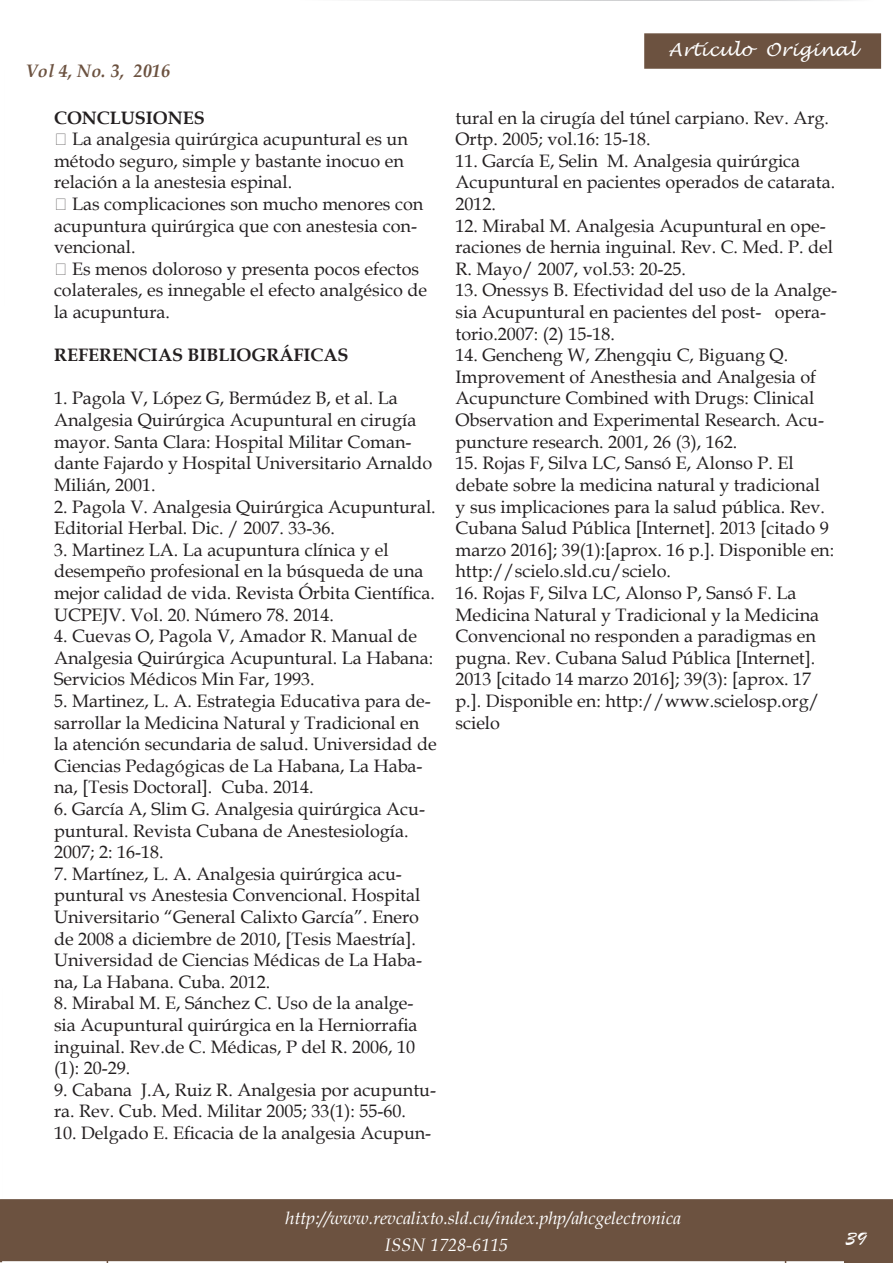
<style>
.page{position:relative;width:893px;height:1263px;background:#fff}
.page>*{position:absolute;margin:0;border:0;box-sizing:border-box;transform-origin:0 0}
.t1{font:21px "Brush Script";color:#fff}
.t2{font:18px/21.6px "Book Antiqua";color:#231f20}
.t3{font:italic 18px/27px "Book Antiqua";letter-spacing:-.005em;color:#fff}
.t4{font:700 18px "Book Antiqua";color:#231f20}
.t5{font:italic 18px "Lucida Handwriting";letter-spacing:.01em;color:#fff}
.t6{font:italic 700 18px "Book Antiqua";letter-spacing:.01em;color:#6c5240}
</style>
<div class="page">
<div style="left:0;top:1199px;width:893px;height:62px;background:#6c5240;border:2px solid #6c5240"></div>
<svg style="left:107px;top:1258px;width:679px;height:5px"></svg>
<svg style="left:0;top:1199px;width:7px;height:63px"></svg>
<div style="left:644px;top:33px;width:237px;height:36px;background:#6c5240;border:2px solid #6c5240"></div>
<svg style="left:844px;top:1230px;width:49px;height:33px"></svg>
<p class="t6" style="left:26px;top:58px;width:146px">Vol 4, No. 3, 2016</p>
<p class="t4" style="left:54px;top:105px;width:152px">CONCLUSIONES</p>
<p class="t2" style="left:54px;top:128px;width:355px;text-indent:18px">La analgesia quirúrgica acupuntural es un método seguro, simple y bastante inocuo en relación a la anestesia espinal.</p>
<p class="t2" style="left:54px;top:193px;width:371px;text-indent:18px">Las complicaciones son mucho menores con acupuntura quirúrgica que con anestesia con&shy;vencional.</p>
<p class="t2" style="left:54px;top:258px;width:374px;text-indent:18px">Es menos doloroso y presenta pocos efectos colaterales, es innegable el efecto analgésico de la acupuntura.</p>
<p class="t4" style="left:54px;top:343px;width:296px">REFERENCIAS BIBLIOGRÁFICAS</p>
<p class="t2" style="left:54px;top:387px;width:380px">1. Pagola V, López G, Bermúdez B, et al. La Analgesia Quirúrgica Acupuntural en cirugía mayor. Santa Clara: Hospital Militar Coman&shy;dante Fajardo y Hospital Universitario Arnaldo Milián, 2001.</p>
<p class="t2" style="left:54px;top:495px;width:383px">2. Pagola V. Analgesia Quirúrgica Acupuntural.<br>Editorial Herbal. Dic. / 2007. 33-36.</p>
<p class="t2" style="left:54px;top:538px;width:383px">3. Martinez LA. La acupuntura clínica y el desempeño profesional en la búsqueda de una mejor calidad de vida. Revista Órbita Científica.<br>UCPEJV. Vol. 20. Número 78. 2014.</p>
<p class="t2" style="left:54px;top:625px;width:381px">4. Cuevas O, Pagola V, Amador R. Manual de<br>Analgesia Quirúrgica Acupuntural. La Habana:<br>Servicios Médicos Min Far, 1993.</p>
<p class="t2" style="left:54px;top:690px;width:384px">5. Martinez, L. A. Estrategia Educativa para de&shy;sarrollar la Medicina Natural y Tradicional en la atención secundaria de salud. Universidad de Ciencias Pedagógicas de La Habana, La Haba&shy;na, [Tesis Doctoral]. Cuba. 2014.</p>
<p class="t2" style="left:54px;top:798px;width:373px">6. García A, Slim G. Analgesia quirúrgica Acu&shy;puntural. Revista Cubana de Anestesiología.<br>2007; 2: 16-18.</p>
<p class="t2" style="left:54px;top:862px;width:370px">7. Martínez, L. A. Analgesia quirúrgica acu&shy;puntural vs Anestesia Convencional. Hospital Universitario “General Calixto García”. Enero de 2008 a diciembre de 2010, [Tesis Maestría].<br>Universidad de Ciencias Médicas de La Haba&shy;na, La Habana. Cuba. 2012.</p>
<p class="t2" style="left:54px;top:992px;width:365px">8. Mirabal M. E, Sánchez C. Uso de la analge&shy;sia Acupuntural quirúrgica en la Herniorrafia inguinal. Rev.de C. Médicas, P del R. 2006, 10 (1): 20-29.</p>
<p class="t2" style="left:54px;top:1078px;width:384px">9. Cabana J.A, Ruiz R. Analgesia por acupuntu&shy;ra. Rev. Cub. Med. Militar 2005; 33(1): 55-60.</p>
<p class="t2" style="left:54px;top:1122px;width:379px">10. Delgado E. Eficacia de la analgesia Acupun-</p>
<p class="t5" style="left:668px;top:38px;width:189px">Artículo Original</p>
<p class="t2" style="left:455px;top:106px;width:375px">tural en la cirugía del túnel carpiano. Rev. Arg.<br>Ortp. 2005; vol.16: 15-18.</p>
<p class="t2" style="left:455px;top:150px;width:381px">11. García E, Selin M. Analgesia quirúrgica<br>Acupuntural en pacientes operados de catarata.<br>2012.</p>
<p class="t2" style="left:455px;top:214px;width:379px">12. Mirabal M. Analgesia Acupuntural en ope&shy;raciones de hernia inguinal. Rev. C. Med. P. del<br>R. Mayo/ 2007, vol.53: 20-25.</p>
<p class="t2" style="left:455px;top:279px;width:383px">13. Onessys B. Efectividad del uso de la Analge&shy;sia Acupuntural en pacientes del post- opera&shy;torio.2007: (2) 15-18.</p>
<p class="t2" style="left:455px;top:344px;width:370px">14. Gencheng W, Zhengqiu C, Biguang Q.<br>Improvement of Anesthesia and Analgesia of Acupuncture Combined with Drugs: Clinical Observation and Experimental Research. Acu&shy;puncture research. 2001, 26 (3), 162.</p>
<p class="t2" style="left:455px;top:452px;width:380px">15. Rojas F, Silva LC, Sansó E, Alonso P. El debate sobre la medicina natural y tradicional y sus implicaciones para la salud pública. Rev.<br>Cubana Salud Pública [Internet]. 2013 [citado 9 marzo 2016]; 39(1):[aprox. 16 p.]. Disponible en: http://scielo.sld.cu/scielo.</p>
<p class="t2" style="left:455px;top:582px;width:366px">16. Rojas F, Silva LC, Alonso P, Sansó F. La Medicina Natural y Tradicional y la Medicina Convencional no responden a paradigmas en pugna. Rev. Cubana Salud Pública [Internet].<br>2013 [citado 14 marzo 2016]; 39(3): [aprox. 17 p.]. Disponible en: http://www.scielosp.org/ scielo</p>
<p class="t3" style="left:385px;top:1204px;width:298px;text-indent:-99px">http://www.revcalixto.sld.cu/index.php/ahcgelectronica<br>ISSN 1728-6115</p>
<p class="t1" style="left:846px;top:1226px;width:22px">39</p>
<p class="t1" style="left:846px;top:1225px;width:14px">#</p>
</div>
